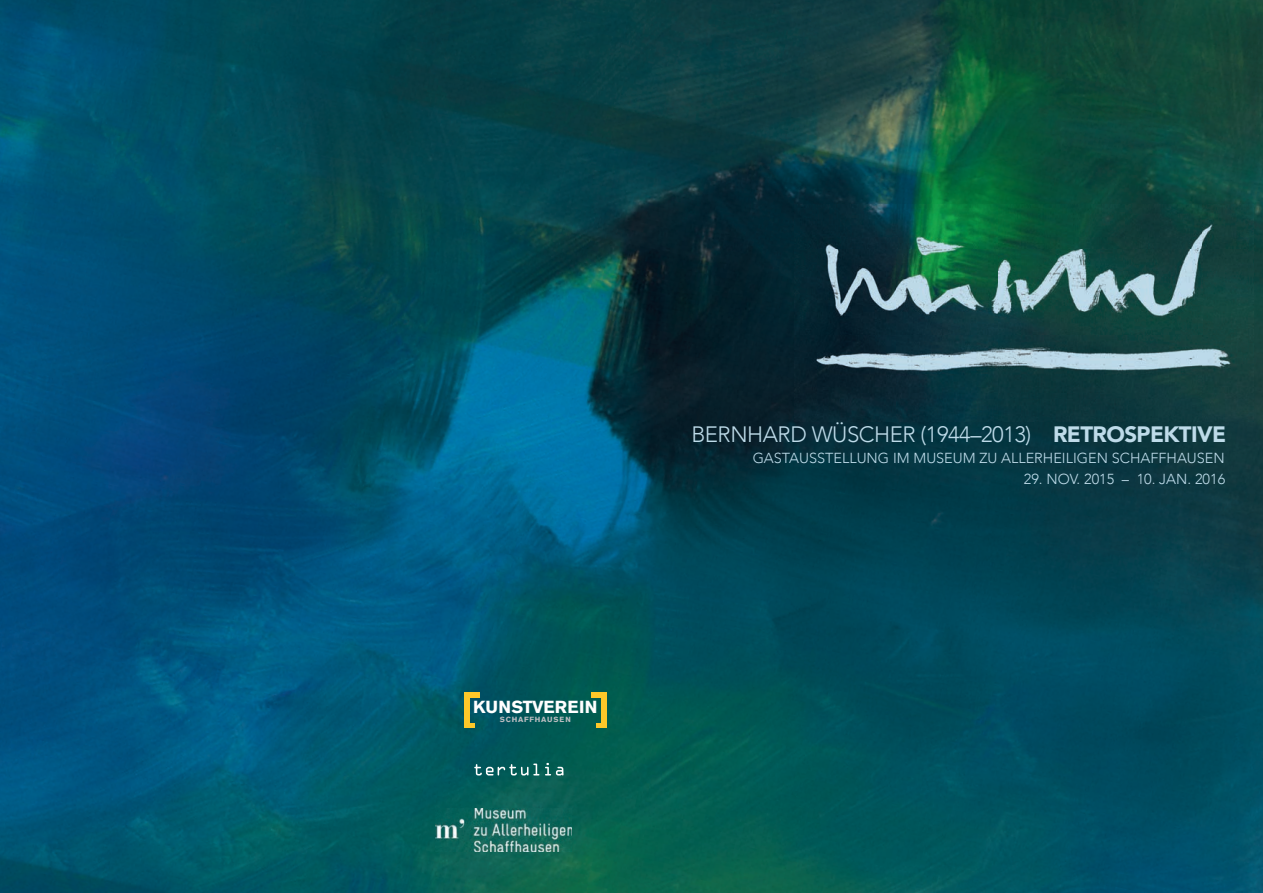
<style>
.page{position:relative;width:1263px;height:893px;background:#fff}
.page>*{position:absolute;margin:0;border:0;box-sizing:border-box;transform-origin:0 0}
.t1{font:300 22.2px "Avenir";letter-spacing:-.02em;color:#bedbe9}
.t2{font:700 17.4px "Akzidenz Grotesk BE";letter-spacing:.02em;color:#fff}
.t3{font:300 14.55px "Avenir";color:#bedbe9}
.t4{font:700 7.5px "Akzidenz Grotesk BE";letter-spacing:.1em;color:#bcbdc0}
.s1{font-weight:900}
</style>
<div class="page">
<img style="left:0;top:0;width:1263px;height:893px">
<img style="left:794px;top:205px;width:459px;height:216px">
<div style="left:465px;top:692px;width:15px;height:5px;background:#fec829"></div>
<div style="left:465px;top:723px;width:10px;height:5px;background:#fec829"></div>
<div style="left:465px;top:697px;width:5px;height:26px;background:#fec829"></div>
<div style="left:592px;top:692px;width:15px;height:5px;background:#fec829"></div>
<div style="left:596px;top:723px;width:11px;height:5px;background:#fec829"></div>
<div style="left:602px;top:697px;width:5px;height:26px;background:#fec829"></div>
<img style="left:436px;top:808px;width:136px;height:44px">
<svg style="left:474px;top:763px;width:89px;height:12px"></svg>
<p class="t2" style="left:473px;top:697px;width:126px">KUNSTVEREIN</p>
<p class="t4" style="left:500px;top:715px;width:72px">SCHAFFHAUSEN</p>
<h1 class="t1" style="left:691px;top:421px;width:536px">BERNHARD WÜSCHER (1944–2013) <span class="s1">RETROSPEKTIVE</span></h1>
<p class="t3" style="left:753px;top:449px;width:474px">GASTAUSSTELLUNG IM MUSEUM ZU ALLERHEILIGEN SCHAFFHAUSEN</p>
<p class="t3" style="left:1024px;top:471px;width:203px">29. NOV. 2015 – 10. JAN. 2016</p>
</div>
